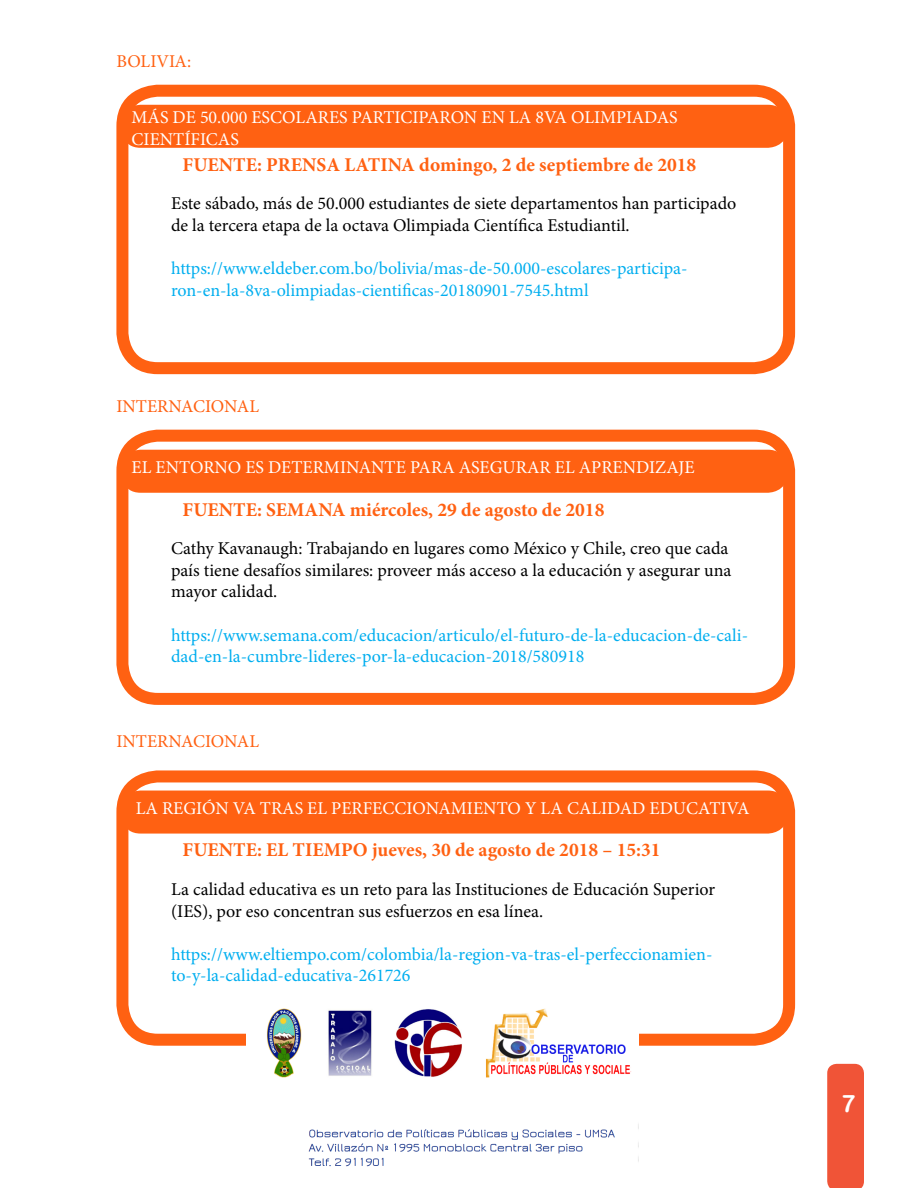
<style>
.page{position:relative;width:918px;height:1188px;background:#fff}
.page>*{position:absolute;margin:0;border:0;box-sizing:border-box;transform-origin:0 0}
.t1{font:24px "Arial Rounded MT Bold";color:#fff}
.t2{font:700 19.5px "Minion Pro";color:#ff6112}
.t3{font:18px/21.6px "Minion Pro";color:#000}
.t4{font:18px/21.6px "Minion Pro";color:#00aeef}
.t5{font:18px "Minion Pro";color:#fff}
.t6{font:18px "Minion Pro";color:#ff6112}
</style>
<div class="page">
<div style="left:827px;top:1064px;width:37px;height:124px;background:#f05437"></div>
<div style="left:116px;top:85px;width:679px;height:289px;border:12px solid #ff6112;border-radius:35px"></div>
<div style="left:116px;top:430px;width:679px;height:275px;border:12px solid #ff6112;border-radius:35px"></div>
<div style="left:116px;top:770px;width:679px;height:276px;border:12px solid #ff6112;border-radius:35px"></div>
<div style="left:121px;top:105px;width:666px;height:43px;background:#ff6112;border-radius:20px"></div>
<div style="left:121px;top:450px;width:666px;height:43px;background:#ff6112;border-radius:20px"></div>
<div style="left:121px;top:791px;width:666px;height:43px;background:#ff6112;border-radius:20px"></div>
<img style="left:246px;top:1008px;width:392px;height:159px">
<p class="t6" style="left:116px;top:49px;width:76px">BOLIVIA:</p>
<p class="t5" style="left:132px;top:105px;width:548px">MÁS DE 50.000 ESCOLARES PARTICIPARON EN LA 8VA OLIMPIADAS</p>
<p class="t5" style="left:132px;top:127px;width:109px">CIENTÍFICAS</p>
<p class="t2" style="left:183px;top:151px;width:515px">FUENTE: PRENSA LATINA domingo, 2 de septiembre de 2018</p>
<p class="t3" style="left:171px;top:193px;width:567px">Este sábado, más de 50.000 estudiantes de siete departamentos han participado de la tercera etapa de la octava Olimpiada Científica Estudiantil.</p>
<p class="t4" style="left:171px;top:258px;width:518px">https://www.eldeber.com.bo/bolivia/mas-de-50.000-escolares-participa&shy;ron-en-la-8va-olimpiadas-cientificas-20180901-7545.html</p>
<p class="t6" style="left:116px;top:394px;width:144px">INTERNACIONAL</p>
<p class="t5" style="left:132px;top:455px;width:565px">EL ENTORNO ES DETERMINANTE PARA ASEGURAR EL APRENDIZAJE</p>
<p class="t2" style="left:183px;top:496px;width:423px">FUENTE: SEMANA miércoles, 29 de agosto de 2018</p>
<p class="t3" style="left:171px;top:538px;width:562px">Cathy Kavanaugh: Trabajando en lugares como México y Chile, creo que cada país tiene desafíos similares: proveer más acceso a la educación y asegurar una mayor calidad.</p>
<p class="t4" style="left:171px;top:624px;width:579px">https://www.semana.com/educacion/articulo/el-futuro-de-la-educacion-de-cali&shy;dad-en-la-cumbre-lideres-por-la-educacion-2018/580918</p>
<p class="t6" style="left:116px;top:729px;width:144px">INTERNACIONAL</p>
<p class="t5" style="left:136px;top:796px;width:615px">LA REGIÓN VA TRAS EL PERFECCIONAMIENTO Y LA CALIDAD EDUCATIVA</p>
<p class="t2" style="left:183px;top:836px;width:480px">FUENTE: EL TIEMPO jueves, 30 de agosto de 2018 – 15:31</p>
<p class="t3" style="left:171px;top:879px;width:546px">La calidad educativa es un reto para las Instituciones de Educación Superior (IES), por eso concentran sus esfuerzos en esa línea.</p>
<p class="t4" style="left:171px;top:943px;width:543px">https://www.eltiempo.com/colombia/la-region-va-tras-el-perfeccionamien&shy;to-y-la-calidad-educativa-261726</p>
<h1 class="t1" style="left:841px;top:1089px;width:16px">7</h1>
</div>
